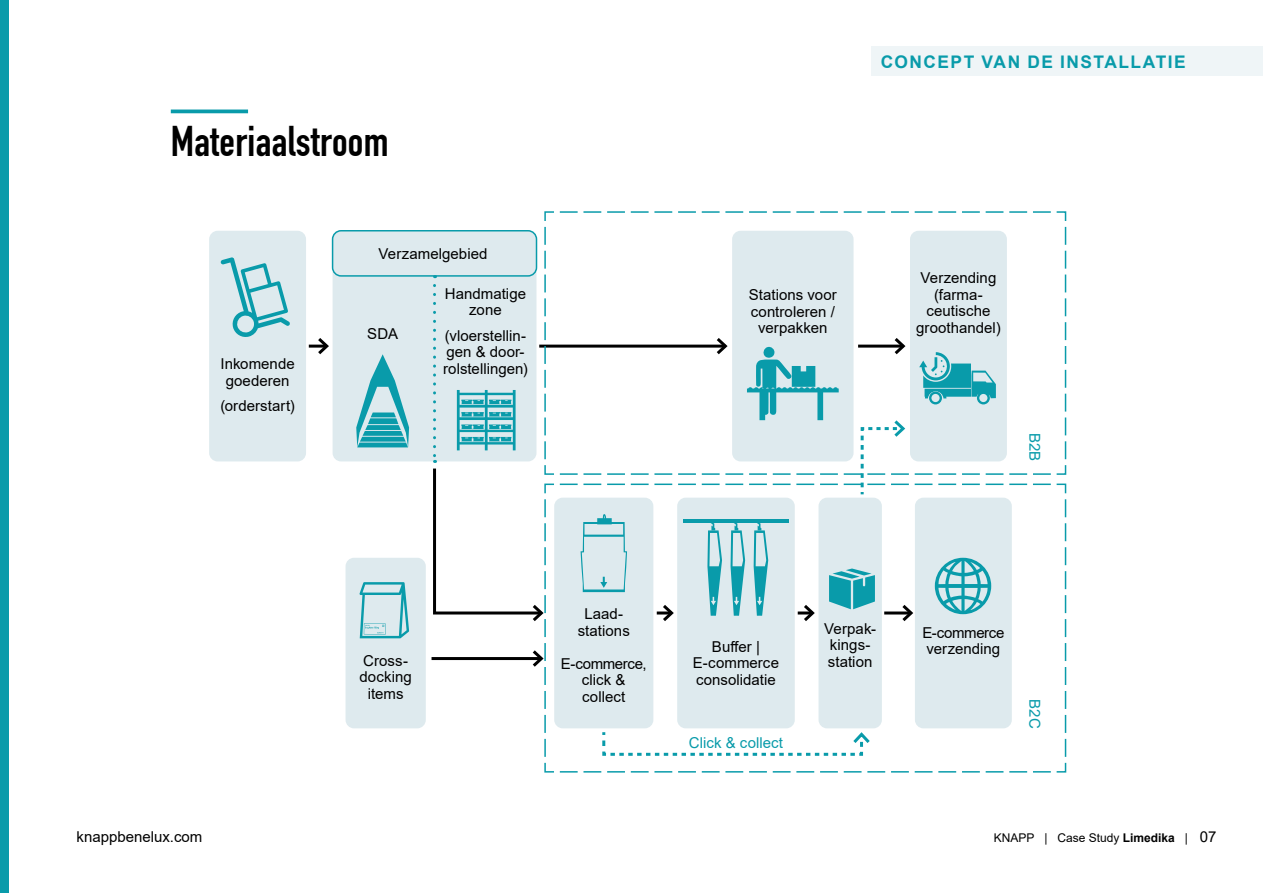
<style>
.page{position:relative;width:1263px;height:893px;background:#fff}
.page>*{position:absolute;margin:0;border:0;box-sizing:border-box;transform-origin:0 0}
.t1{font:42px "DIN Engschrift";letter-spacing:.01em;color:#000}
.t2{font:700 17.4px "Arial";letter-spacing:.085em;color:#099baa}
.t3{font:15px/16.5px "Arial";letter-spacing:.005em;color:#000;text-align:center}
.t4{font:15px "Arial";letter-spacing:.005em;color:#099baa}
.t5{font:12px "Arial";color:#000}
.s1{font-weight:700}
.s2{font-size:15px}
</style>
<div class="page">
<div style="left:0;top:0;width:9px;height:893px;background:#099baa"></div>
<hr style="left:171px;top:110px;width:77px;height:3px;background:#099baa">
<div style="left:209px;top:231px;width:97px;height:230px;background:#deeaee;border-radius:9px"></div>
<div style="left:346px;top:558px;width:80px;height:170px;background:#deeaee;border-radius:9px"></div>
<div style="left:333px;top:231px;width:203px;height:230px;background:#deeaee;border-radius:9px"></div>
<div style="left:332px;top:230px;width:205px;height:47px;border:2px solid #099baa;border-radius:9px"></div>
<hr style="left:309px;top:345px;width:18px;height:3px;background:#000">
<svg style="left:315px;top:338px;width:14px;height:17px"></svg>
<svg style="left:544px;top:211px;width:523px;height:264px"></svg>
<svg style="left:544px;top:483px;width:523px;height:290px"></svg>
<svg style="left:601px;top:729px;width:272px;height:28px"></svg>
<svg style="left:707px;top:522px;width:15px;height:94px"></svg>
<svg style="left:730px;top:522px;width:15px;height:94px"></svg>
<svg style="left:754px;top:522px;width:14px;height:94px"></svg>
<hr style="left:683px;top:519px;width:106px;height:3px;background:#099baa">
<svg style="left:580px;top:514px;width:47px;height:78px;background:#bedee4"></svg>
<svg style="left:220px;top:257px;width:70px;height:80px"></svg>
<svg style="left:431px;top:227px;width:115px;height:533px"></svg>
<svg style="left:359px;top:582px;width:50px;height:56px"></svg>
<svg style="left:356px;top:354px;width:53px;height:93px"></svg>
<svg style="left:935px;top:558px;width:56px;height:56px;background:#7fc6cf"></svg>
<svg style="left:557px;top:335px;width:497px;height:162px"></svg>
<svg style="left:829px;top:568px;width:46px;height:41px;background:#47b2bd"></svg>
<div style="left:872px;top:47px;width:391px;height:29px;background:#eff5f7"></div>
<h1 class="t1" style="left:171px;top:117px;width:219px">Materiaalstroom</h1>
<p class="t3" style="left:220px;top:356px;width:76px">Inkomende goederen</p>
<p class="t3" style="left:220px;top:398px;width:76px">(orderstart)</p>
<p class="t3" style="left:379px;top:245px;width:110px">Verzamelgebied</p>
<p class="t3" style="left:367px;top:325px;width:32px">SDA</p>
<p class="t3" style="left:445px;top:285px;width:83px">Handmatige zone</p>
<p class="t3" style="left:443px;top:327px;width:86px;text-align:left">(vloerstellin&shy;gen &amp; door&shy;rolstellingen)</p>
<p class="t2" style="left:881px;top:49px;width:307px">CONCEPT VAN DE INSTALLATIE</p>
<p class="t3" style="left:749px;top:286px;width:90px">Stations voor controleren / verpakken</p>
<p class="t3" style="left:916px;top:269px;width:86px">Verzending (farma&shy;ceutische groothandel)</p>
<p class="t4" style="left:1045px;top:433px;width:30px;rotate:90deg">B2B</p>
<p class="t3" style="left:77px;top:828px;width:127px">knappbenelux.com</p>
<p class="t3" style="left:360px;top:652px;width:54px">Cross&shy;docking items</p>
<p class="t3" style="left:578px;top:605px;width:54px">Laad&shy;stations</p>
<p class="t3" style="left:561px;top:655px;width:87px">E-commerce, click &amp; collect</p>
<p class="t3" style="left:693px;top:638px;width:88px">Buffer |<br>E-commerce consolidatie</p>
<p class="t4" style="left:689px;top:732px;width:96px">Click &amp; collect</p>
<p class="t3" style="left:824px;top:620px;width:53px;text-align:left">Verpak&shy;kings&shy;station</p>
<p class="t3" style="left:922px;top:624px;width:84px;text-align:left">E-commerce verzending</p>
<p class="t4" style="left:1045px;top:699px;width:31px;rotate:90deg">B2C</p>
<p class="t5" style="left:994px;top:829px;width:224px">KNAPP | Case Study <span class="s1">Limedika</span> | <span class="s2">07</span></p>
</div>
